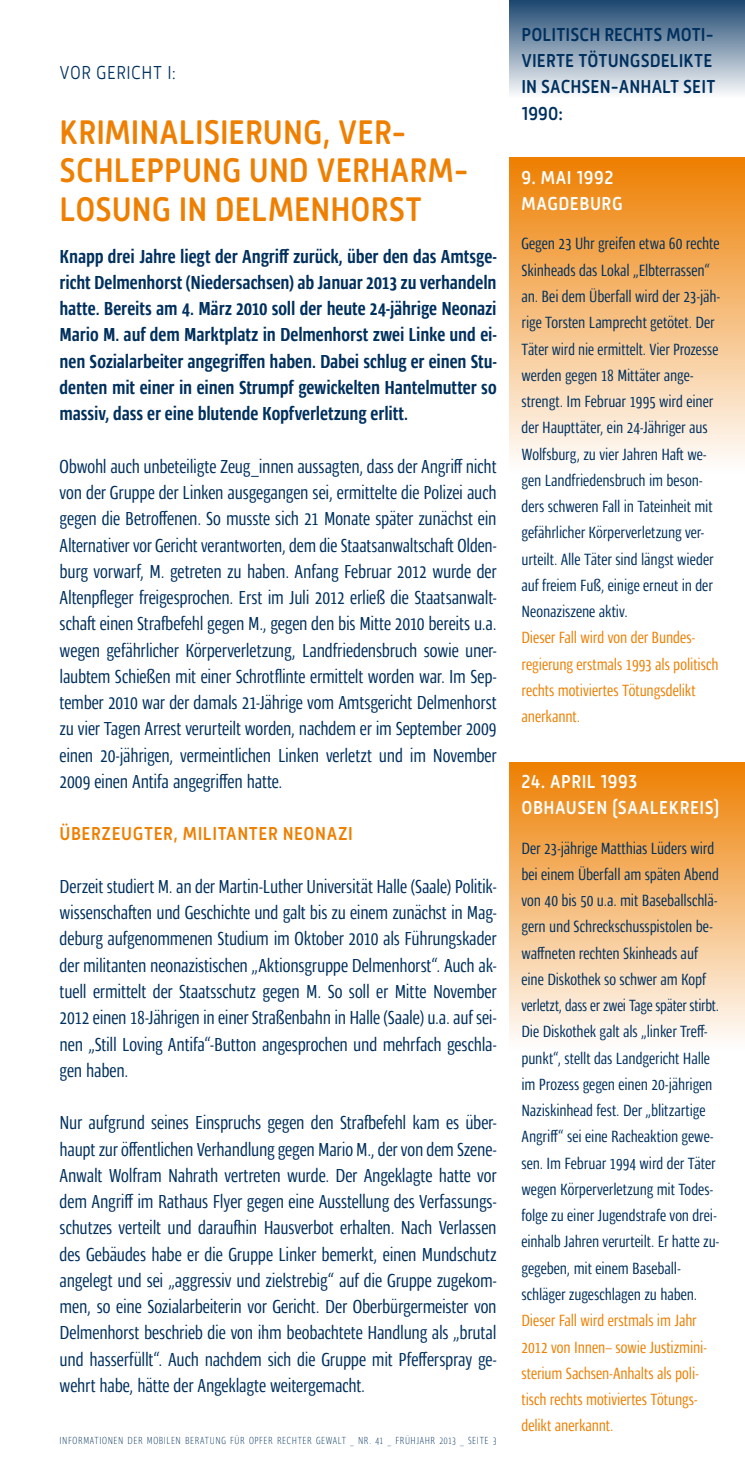
<style>
.page{position:relative;width:745px;height:1474px;background:#fff}
.page>*{position:absolute;margin:0;border:0;box-sizing:border-box;transform-origin:0 0}
.t1{font:500 35px/38.5px "Mic 32 New Rounded";color:#ee7f00;scale:.9 1}
.t2{font:19.25px/26.2px "Ardoise Pro Tight";letter-spacing:-.01em;color:#00305e;text-align:justify}
.t3{font:700 19.25px/26.2px "Ardoise Pro Tight";letter-spacing:-.005em;color:#00305e;text-align:justify}
.t4{font:500 19.25px/26.2px "Mic 32 New Rounded";letter-spacing:.005em;color:#00305e;text-align:justify;scale:.9 1}
.t5{font:500 19.25px/26.2px "Mic 32 New Rounded";letter-spacing:.03em;color:#fff;scale:.9 1}
.t6{font:500 19.25px "Mic 32 New Rounded";letter-spacing:.03em;color:#ee7f00;scale:.9 1}
.t7{font:300 19.25px "Mic 32 New Rounded";letter-spacing:.025em;color:#00305e;scale:.9 1}
.t8{font:16.62px/26.2px "Ardoise Pro Tight";letter-spacing:-.005em;color:#00305e}
.t9{font:16.62px/26.2px "Ardoise Pro Tight";letter-spacing:-.005em;color:#ee7f00}
.t10{font:200 10.5px "Ardoise Pro Tight";letter-spacing:.055em;color:#00305e}
</style>
<div class="page">
<div style="left:508px;top:0;width:236px;height:98px;background:linear-gradient(to bottom,#1d4770,#fafbfc)"></div>
<div style="left:508px;top:761px;width:236px;height:289px;background:linear-gradient(to bottom,#ed7e00,#fefefe)"></div>
<div style="left:508px;top:158px;width:236px;height:314px;background:linear-gradient(to bottom,#ee7f00,#fefdfd)"></div>
<p class="t7" style="left:60px;top:61px;width:131px">VOR GERICHT I:</p>
<h1 class="t1" style="left:60px;top:112px;width:38px">KRIMI</h1>
<h1 class="t1" style="left:139px;top:112px;width:79px">NALISIERU</h1>
<h1 class="t1" style="left:283px;top:112px;width:139px">NG, VER-</h1>
<h1 class="t1" style="left:59px;top:151px;width:95px">SCHLEP-PU</h1>
<h1 class="t1" style="left:59px;top:151px;width:456px;text-indent:142px">NG UND VERHARM-<br>LOSUNG IN DELMENHORST</h1>
<p class="t3" style="left:60px;top:241px;width:438px">Knapp drei Jahre liegt der Angriff zurück, über den das Amtsge&shy;richt Delmenhorst (Niedersachsen) ab Januar 2013 zu verhandeln hatte. Bereits am 4. März 2010 soll der heute 24-jährige Neonazi Mario M. auf dem Marktplatz in Delmenhorst zwei Linke und ei&shy;nen Sozialarbeiter angegriffen haben. Dabei schlug er einen Stu&shy;denten mit einer in einen Strumpf gewickelten Hantelmutter so massiv, dass er eine blutende Kopfverletzung erlitt.</p>
<p class="t2" style="left:59px;top:451px;width:438px">Obwohl auch unbeteiligte Zeug_innen aussagten, dass der Angriff nicht von der Gruppe der Linken ausgegangen sei, ermittelte die Polizei auch gegen die Betroffenen. So musste sich 21 Monate später zunächst ein Alternativer vor Gericht verantworten, dem die Staatsanwaltschaft Olden&shy;burg vorwarf, M. getreten zu haben. Anfang Februar 2012 wurde der Altenpfleger freigesprochen. Erst im Juli 2012 erließ die Staatsanwalt&shy;schaft einen Strafbefehl gegen M., gegen den bis Mitte 2010 bereits u.a. wegen gefährlicher Körperverletzung, Landfriedensbruch sowie uner&shy;laubtem Schießen mit einer Schrotflinte ermittelt worden war. Im Sep&shy;tember 2010 war der damals 21-Jährige vom Amtsgericht Delmenhorst zu vier Tagen Arrest verurteilt worden, nachdem er im September 2009 einen 20-jährigen, vermeintlichen Linken verletzt und im November 2009 einen Antifa angegriffen hatte.</p>
<p class="t6" style="left:60px;top:822px;width:324px">ÜBERZEUGTER, MI LITANTER NEONAZI</p>
<p class="t2" style="left:59px;top:871px;width:438px">Derzeit studiert M. an der Martin-Luther Universität Halle (Saale) Politik&shy;wissenschaften und Geschichte und galt bis zu einem zunächst in Mag&shy;deburg aufgenommenen Studium im Oktober 2010 als Führungskader der militanten neonazistischen „Aktionsgruppe Delmenhorst“. Auch ak&shy;tuell ermittelt der Staatsschutz gegen M. So soll er Mitte November 2012 einen 18-Jährigen in einer Straßenbahn in Halle (Saale) u.a. auf sei&shy;nen „Still Loving Antifa“-Button angesprochen und mehrfach geschla&shy;gen haben.</p>
<p class="t2" style="left:59px;top:1107px;width:438px">Nur aufgrund seines Einspruchs gegen den Strafbefehl kam es über&shy;haupt zur öffentlichen Verhandlung gegen Mario M., der von dem Szene-Anwalt Wolfram Nahrath vertreten wurde. Der Angeklagte hatte vor dem Angriff im Rathaus Flyer gegen eine Ausstellung des Verfassungs&shy;schutzes verteilt und daraufhin Hausverbot erhalten. Nach Verlassen des Gebäudes habe er die Gruppe Linker bemerkt, einen Mundschutz angelegt und sei „aggressiv und zielstrebig“ auf die Gruppe zugekom&shy;men, so eine Sozialarbeiterin vor Gericht. Der Oberbürgermeister von Delmenhorst beschrieb die von ihm beobachtete Handlung als „brutal und hasserfüllt“. Auch nachdem sich die Gruppe mit Pfefferspray ge&shy;wehrt habe, hätte der Angeklagte weitergemacht.</p>
<p class="t10" style="left:60px;top:1432px;width:438px">INFORMATIONEN DER MOBILEN BERATUNG FÜR OPFER RECHTER GEWALT _ NR. 41 _ FRÜHJAHR 2013 _ SEITE 3</p>
<p class="t4" style="left:521px;top:21px;width:215px">POLITISCH RECHTS MOTI-VIERTE TÖTUNGSDELIKTE IN SACHSEN-ANHALT</p>
<p class="t4" style="left:682px;top:74px;width:36px">SEIT</p>
<p class="t4" style="left:521px;top:100px;width:48px">1990:</p>
<p class="t5" style="left:521px;top:164px;width:104px">9. MAI 1992<br>MAGDEBUR</p>
<p class="t5" style="left:611px;top:190px;width:13px">G</p>
<p class="t8" style="left:521px;top:229px;width:200px">Gegen 23 Uhr greifen etwa 60 rechte Skinheads das Lokal „Elbterrassen“ an. Bei dem Überfall wird der 23-jäh&shy;rige Torsten Lamprecht getötet. Der Täter wird nie ermittelt. Vier Prozesse werden gegen 18 Mittäter ange&shy;strengt. Im Februar 1995 wird einer der Haupttäter, ein 24-Jähriger aus Wolfsburg, zu vier Jahren Haft we&shy;gen Landfriedensbruch im beson&shy;ders schweren Fall in Tateinheit mit gefährlicher Körperverletzung ver&shy;urteilt. Alle Täter sind längst wieder auf freiem Fuß, einige erneut in der Neonaziszene aktiv.</p>
<p class="t9" style="left:521px;top:623px;width:198px">Dieser Fall wird von der Bundes&shy;regierung erstmals 1993 als politisch rechts motiviertes Tötungsdelikt anerkannt.</p>
<p class="t5" style="left:521px;top:768px;width:43px">24. APRI</p>
<p class="t5" style="left:521px;top:768px;width:164px;text-indent:65px">L 1993<br>OBHAUSEN (SAALEKREIS</p>
<p class="t5" style="left:713px;top:794px;width:8px">)</p>
<p class="t8" style="left:521px;top:833px;width:199px">Der 23-jährige Matthias Lüders wird bei einem Überfall am späten Abend von 40 bis 50 u.a. mit Baseballschlä&shy;gern und Schreckschusspistolen be&shy;waffneten rechten Skinheads auf eine Diskothek so schwer am Kopf verletzt, dass er zwei Tage später stirbt.<br>Die Diskothek galt als „linker Treff&shy;punkt“, stellt das Landgericht Halle im Prozess gegen einen 20-jährigen Naziskinhead fest. Der „blitzartige Angriff“ sei eine Racheaktion gewe&shy;sen. Im Februar 1994 wird der Täter wegen Körperverletzung mit Todes&shy;folge zu einer Jugendstrafe von drei&shy;einhalb Jahren verurteilt. Er hatte zu&shy;gegeben, mit einem Baseball&shy;schläger zugeschlagen zu haben.</p>
<p class="t9" style="left:521px;top:1305px;width:186px">Dieser Fall wird erstmals im Jahr<br>2012 von Innen– sowie Justizmini&shy;sterium Sachsen-Anhalts als poli&shy;tisch rechts motiviertes Tötungs&shy;delikt anerkannt.</p>
</div>
